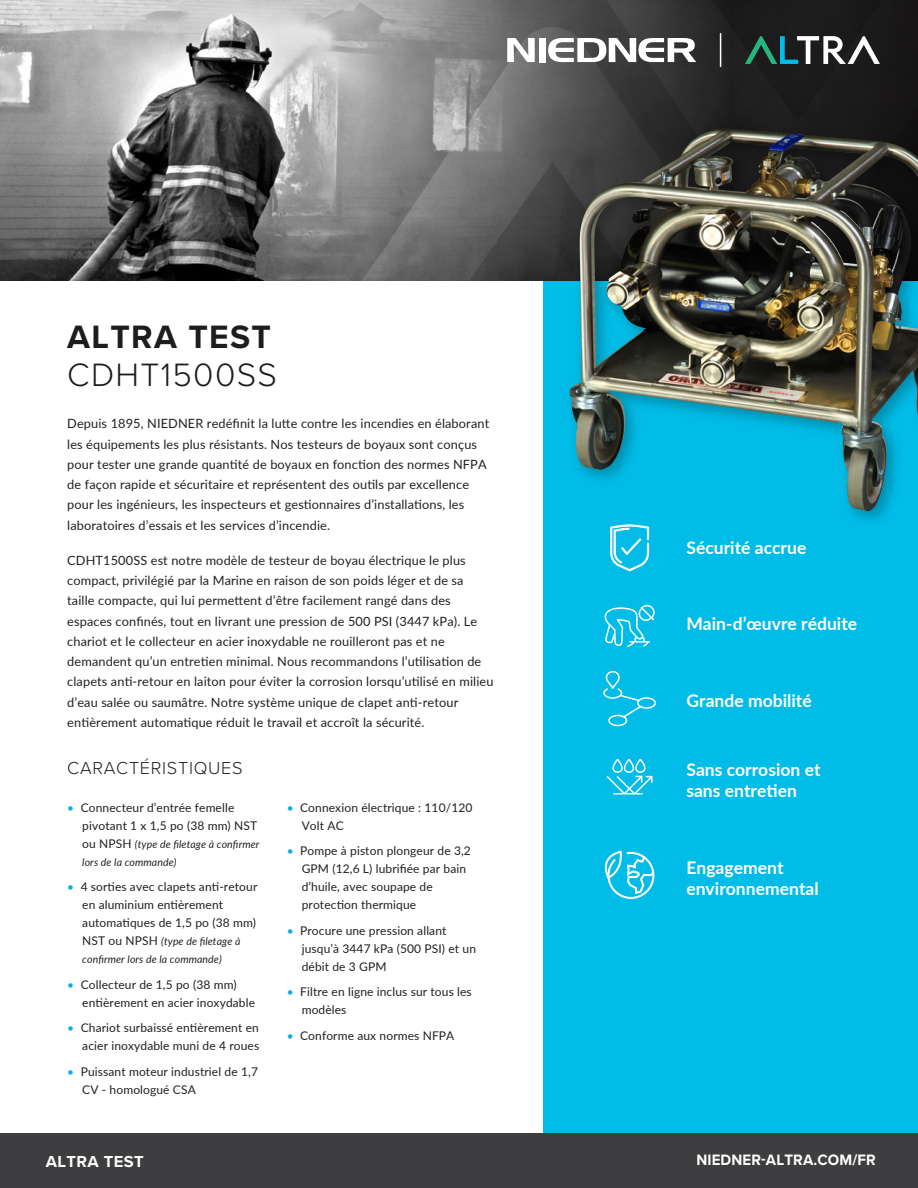
<style>
.page{position:relative;width:918px;height:1188px;background:#fff}
.page>*{position:absolute;margin:0;border:0;box-sizing:border-box;transform-origin:0 0}
.t1{font:300 33.6px "Proxima Nova";letter-spacing:.04em;color:#1d1d1b}
.t2{font:700 33.6px "Proxima Nova";letter-spacing:.04em;color:#1d1d1b}
.t3{font:300 18px "Proxima Nova";letter-spacing:.04em;color:#231f20}
.t4{font:700 17.55px/21px "Lato";color:#fff}
.t5{font:700 16.5px "Proxima Nova";letter-spacing:.025em;color:#fff}
.t6{font:700 15.6px "Proxima Nova";letter-spacing:.01em;color:#fff;scale:.96 1}
.t7{font:12.75px/20.2px "Lato";letter-spacing:.01em;color:#231f20}
.t8{font:12px/18px "Lato";letter-spacing:.01em;color:#231f20}
.t9{font:italic 10.5px/18px "Lato";letter-spacing:.01em;color:#231f20}
.s1{color:#0dace3}
.s2{font-style:normal;font-size:12px}
</style>
<div class="page">
<div style="left:543px;top:276px;width:375px;height:912px;background:#00bce7"></div>
<img style="left:0;top:0;width:361px;height:280px">
<svg style="left:361px;top:0;width:153px;height:22px;background:#919090"></svg>
<svg style="left:269px;top:22px;width:289px;height:258px;background:#8c8c8c"></svg>
<svg style="left:514px;top:0;width:404px;height:262px;background:#343334"></svg>
<div style="left:0;top:1134px;width:918px;height:54px;background:#3e3d3f"></div>
<svg style="left:507px;top:38px;width:28px;height:24px"></svg>
<div style="left:539px;top:38px;width:7px;height:24px;background:#fff"></div>
<svg style="left:548px;top:38px;width:148px;height:24px"></svg>
<hr style="left:720px;top:33px;width:1px;height:34px;background:#fff">
<svg style="left:745px;top:36px;width:135px;height:28px"></svg>
<img style="left:558px;top:117px;width:360px;height:408px">
<img style="left:567px;top:129px;width:351px;height:383px">
<svg style="left:604px;top:851px;width:50px;height:48px"></svg>
<svg style="left:604px;top:525px;width:51px;height:123px"></svg>
<div style="left:637px;top:697px;width:19px;height:12px;border:2px solid #fff;border-radius:50%"></div>
<div style="left:608px;top:715px;width:19px;height:11px;border:2px solid #fff;border-radius:50%"></div>
<svg style="left:603px;top:671px;width:39px;height:48px"></svg>
<svg style="left:606px;top:759px;width:47px;height:36px"></svg>
<h1 class="t2" style="left:67px;top:312px;width:205px">ALTRA TEST</h1>
<h1 class="t1" style="left:67px;top:349px;width:211px">CDHT1500SS</h1>
<p class="t7" style="left:67px;top:413px;width:424px">Depuis 1895, NIEDNER redéfinit la lutte contre les incendies en élaborant les équipements les plus résistants. Nos testeurs de boyaux sont conçus pour tester une grande quantité de boyaux en fonction des normes NFPA de façon rapide et sécuritaire et représentent des outils par excellence pour les ingénieurs, les inspecteurs et gestionnaires d’installations, les laboratoires d’essais et les services d’incendie.</p>
<p class="t7" style="left:67px;top:550px;width:428px">CDHT1500SS est notre modèle de testeur de boyau électrique le plus compact, privilégié par la Marine en raison de son poids léger et de sa taille compacte, qui lui permettent d’être facilement rangé dans des espaces confinés, tout en livrant une pression de 500 PSI (3447 kPa). Le chariot et le collecteur en acier inoxydable ne rouilleront pas et ne demandent qu’un entretien minimal. Nous recommandons l’utilisation de clapets anti-retour en laiton pour éviter la corrosion lorsqu’utilisé en milieu d’eau salée ou saumâtre. Notre système unique de clapet anti-retour entièrement automatique réduit le travail et accroît la sécurité.</p>
<h2 class="t3" style="left:67px;top:755px;width:177px">CARACTÉRISTIQUES</h2>
<p class="t8" style="left:82px;top:798px;width:176px;text-indent:-15px"><span class="s1">•</span> Connecteur d’entrée femelle pivotant 1 x 1,5 po (38 mm) NST</p>
<p class="t9" style="left:82px;top:834px;width:179px"><span class="s2">ou NPSH</span> (type de filetage à confirmer lors de la commande)</p>
<p class="t8" style="left:82px;top:877px;width:177px;text-indent:-15px"><span class="s1">•</span> 4 sorties avec clapets anti-retour en aluminium entièrement automatiques de 1,5 po (38 mm)</p>
<p class="t9" style="left:82px;top:932px;width:160px"><span class="s2">NST ou NPSH</span> (type de filetage à confirmer lors de la commande)</p>
<p class="t8" style="left:82px;top:975px;width:174px;text-indent:-15px"><span class="s1">•</span> Collecteur de 1,5 po (38 mm) entièrement en acier inoxydable</p>
<p class="t8" style="left:67px;top:1018px;width:193px;text-align:right"><span class="s1">•</span> Chariot surbaissé entièrement en acier inoxydable muni de 4 roues</p>
<p class="t8" style="left:82px;top:1062px;width:177px;text-indent:-15px"><span class="s1">•</span> Puissant moteur industriel de 1,7<br>CV - homologué CSA</p>
<p class="t8" style="left:302px;top:798px;width:172px;text-indent:-15px"><span class="s1">•</span> Connexion électrique : 110/120<br>Volt AC</p>
<p class="t8" style="left:302px;top:841px;width:171px;text-indent:-15px"><span class="s1">•</span> Pompe à piston plongeur de 3,2<br>GPM (12,6 L) lubrifiée par bain d’huile, avec soupape de protection thermique</p>
<p class="t8" style="left:302px;top:921px;width:176px;text-indent:-15px"><span class="s1">•</span> Procure une pression allant jusqu’à 3447 kPa (500 PSI) et un débit de 3 GPM</p>
<p class="t8" style="left:302px;top:982px;width:172px;text-indent:-15px"><span class="s1">•</span> Filtre en ligne inclus sur tous les modèles</p>
<p class="t8" style="left:287px;top:1026px;width:169px"><span class="s1">•</span> Conforme aux normes NFPA</p>
<h3 class="t4" style="left:686px;top:536px;width:121px">Sécurité accrue</h3>
<h3 class="t4" style="left:686px;top:613px;width:172px">Main-d’œuvre réduite</h3>
<h3 class="t4" style="left:686px;top:690px;width:127px">Grande mobilité</h3>
<h3 class="t4" style="left:686px;top:758px;width:136px">Sans corrosion et sans entretien</h3>
<h3 class="t4" style="left:686px;top:856px;width:134px">Engagement environnemental</h3>
<p class="t5" style="left:46px;top:1149px;width:100px">ALTRA TEST</p>
<p class="t6" style="left:696px;top:1148px;width:189px">NIEDNER-ALTRA.COM/FR</p>
</div>
